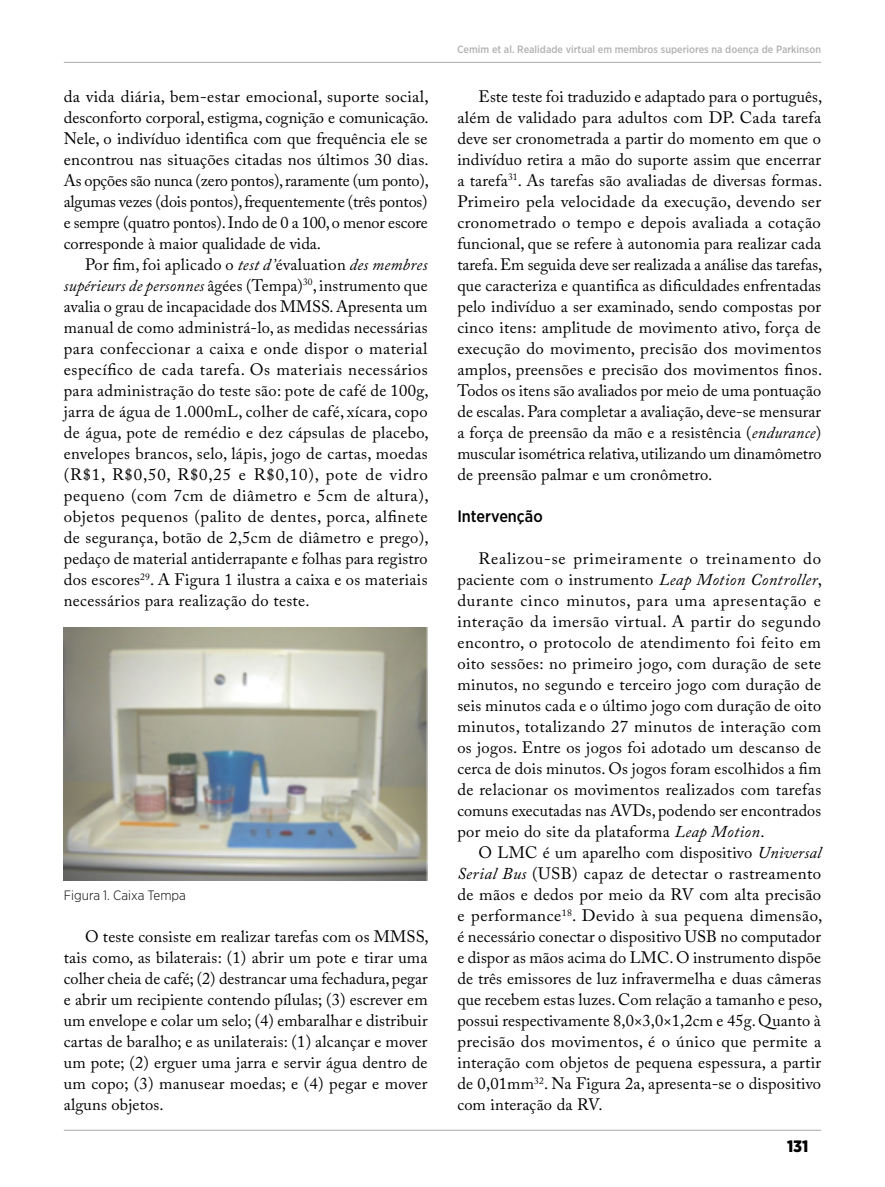
<style>
.page{position:relative;width:885px;height:1187px;background:#fff}
.page>*{position:absolute;margin:0;border:0;box-sizing:border-box;transform-origin:0 0}
.t1{font:16.5px/21px "Adobe Caslon Pro";letter-spacing:.01em;color:#000;text-align:justify}
.t2{font:500 16.5px "Gotham Narrow";color:#000}
.t3{font:900 16.5px "Gotham Narrow";color:#000}
.t4{font:300 13.5px "Gotham Narrow";color:#000}
.t5{font:500 10.5px "Gotham Narrow";color:#b3b2b2}
.s1{font-style:italic}
</style>
<div class="page">
<hr style="left:64px;top:62px;width:757px;height:1px;background:#b3b2b2">
<hr style="left:64px;top:1129px;width:757px;height:1px;background:#b3b2b2">
<img style="left:64px;top:627px;width:363px;height:253px">
<p class="t1" style="left:64px;top:86px;width:366px">da vida diária, bem-estar emocional, suporte social, desconforto corporal, estigma, cognição e comunicação.<br>Nele, o indivíduo identifica com que frequência ele se encontrou nas situações citadas nos últimos 30 dias.<br>As opções são nunca (zero pontos), raramente (um ponto), algumas vezes (dois pontos), frequentemente (três pontos) e sempre (quatro pontos). Indo de 0 a 100, o menor escore corresponde à maior qualidade de vida.</p>
<p class="t1" style="left:64px;top:254px;width:366px;text-indent:21px">Por fim, foi aplicado o <span class="s1">test d’</span>évaluation <span class="s1">des membres supérieurs de personnes</span> âgées (Tempa)<sup>30</sup>, instrumento que avalia o grau de incapacidade dos MMSS. Apresenta um manual de como administrá-lo, as medidas necessárias para confeccionar a caixa e onde dispor o material específico de cada tarefa. Os materiais necessários para administração do teste são: pote de café de 100g, jarra de água de 1.000mL, colher de café, xícara, copo de água, pote de remédio e dez cápsulas de placebo, envelopes brancos, selo, lápis, jogo de cartas, moedas (R$1, R$0,50, R$0,25 e R$0,10), pote de vidro pequeno (com 7cm de diâmetro e 5cm de altura), objetos pequenos (palito de dentes, porca, alfinete de segurança, botão de 2,5cm de diâmetro e prego), pedaço de material antiderrapante e folhas para registro dos escores<sup>29</sup>. A Figura 1 ilustra a caixa e os materiais necessários para realização do teste.</p>
<p class="t4" style="left:64px;top:887px;width:124px">Figura 1. Caixa Tempa</p>
<p class="t1" style="left:64px;top:926px;width:366px;text-indent:21px">O teste consiste em realizar tarefas com os MMSS, tais como, as bilaterais: (1) abrir um pote e tirar uma colher cheia de café; (2) destrancar uma fechadura, pegar e abrir um recipiente contendo pílulas; (3) escrever em um envelope e colar um selo; (4) embaralhar e distribuir cartas de baralho; e as unilaterais: (1) alcançar e mover um pote; (2) erguer uma jarra e servir água dentro de um copo; (3) manusear moedas; e (4) pegar e mover alguns objetos.</p>
<p class="t5" style="left:457px;top:42px;width:365px">Cemim et al. Realidade virtual em membros superiores na doença de Parkinson</p>
<p class="t1" style="left:457px;top:86px;width:366px;text-indent:21px">Este teste foi traduzido e adaptado para o português, além de validado para adultos com DP. Cada tarefa deve ser cronometrada a partir do momento em que o indivíduo retira a mão do suporte assim que encerrar a tarefa<sup>31</sup>. As tarefas são avaliadas de diversas formas.<br>Primeiro pela velocidade da execução, devendo ser cronometrado o tempo e depois avaliada a cotação funcional, que se refere à autonomia para realizar cada tarefa. Em seguida deve ser realizada a análise das tarefas, que caracteriza e quantifica as dificuldades enfrentadas pelo indivíduo a ser examinado, sendo compostas por cinco itens: amplitude de movimento ativo, força de execução do movimento, precisão dos movimentos amplos, preensões e precisão dos movimentos finos.<br>Todos os itens são avaliados por meio de uma pontuação de escalas. Para completar a avaliação, deve-se mensurar a força de preensão da mão e a resistência (<span class="s1">endurance</span>) muscular isométrica relativa, utilizando um dinamômetro de preensão palmar e um cronômetro.</p>
<p class="t2" style="left:457px;top:506px;width:87px">Intervenção</p>
<p class="t1" style="left:457px;top:548px;width:366px;text-indent:21px">Realizou-se primeiramente o treinamento do paciente com o instrumento <span class="s1">Leap Motion Controller</span>, durante cinco minutos, para uma apresentação e interação da imersão virtual. A partir do segundo encontro, o protocolo de atendimento foi feito em oito sessões: no primeiro jogo, com duração de sete minutos, no segundo e terceiro jogo com duração de seis minutos cada e o último jogo com duração de oito minutos, totalizando 27 minutos de interação com os jogos. Entre os jogos foi adotado um descanso de cerca de dois minutos. Os jogos foram escolhidos a fim de relacionar os movimentos realizados com tarefas comuns executadas nas AVDs, podendo ser encontrados por meio do site da plataforma <span class="s1">Leap Motion</span>.</p>
<p class="t1" style="left:457px;top:842px;width:366px;text-indent:21px">O LMC é um aparelho com dispositivo <span class="s1">Universal Serial Bus</span> (USB) capaz de detectar o rastreamento de mãos e dedos por meio da RV com alta precisão e performance<sup>18</sup>. Devido à sua pequena dimensão, é necessário conectar o dispositivo USB no computador e dispor as mãos acima do LMC. O instrumento dispõe de três emissores de luz infravermelha e duas câmeras que recebem estas luzes. Com relação a tamanho e peso, possui respectivamente 8,0×3,0×1,2cm e 45g. Quanto à precisão dos movimentos, é o único que permite a interação com objetos de pequena espessura, a partir de 0,01mm<sup>32</sup>. Na Figura 2a, apresenta-se o dispositivo com interação da RV.</p>
<p class="t3" style="left:787px;top:1135px;width:23px">131</p>
</div>
